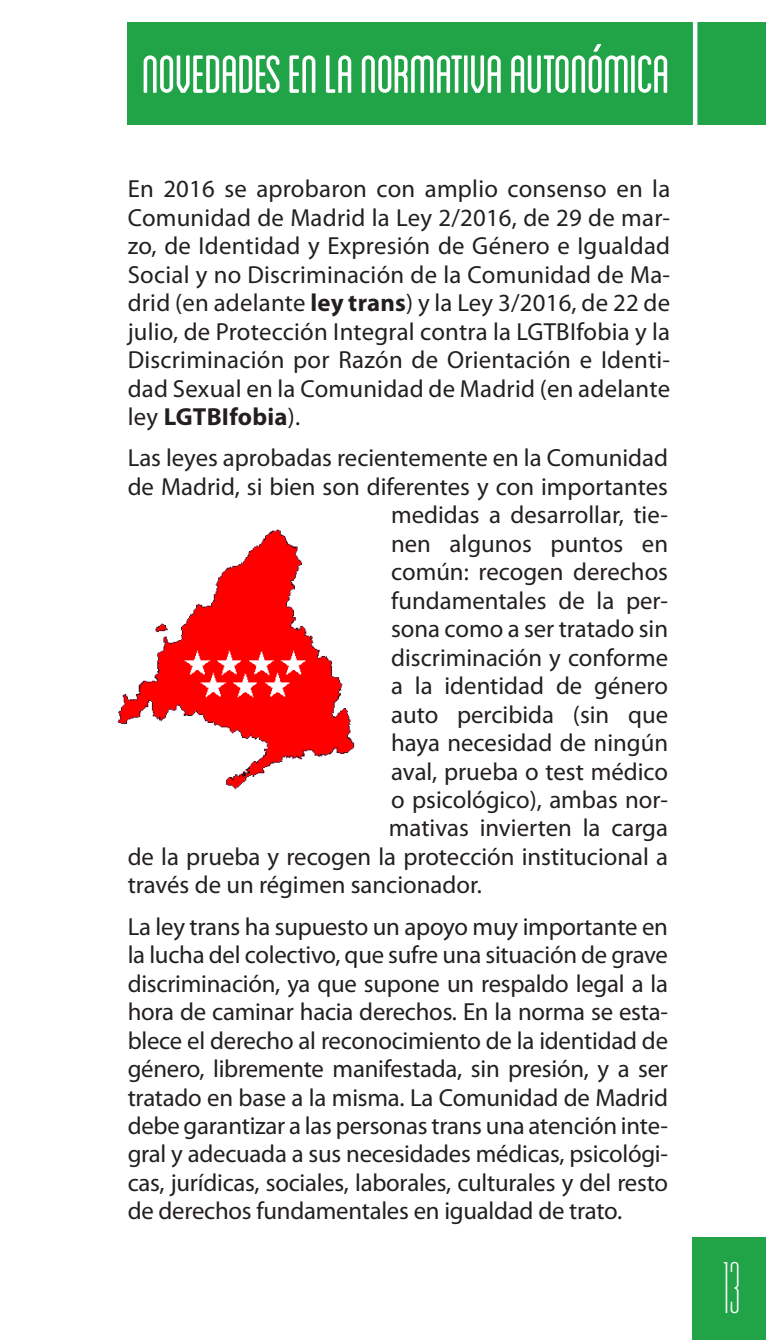
<style>
.page{position:relative;width:766px;height:1340px;background:#fff}
.page>*{position:absolute;margin:0;border:0;box-sizing:border-box;transform-origin:0 0}
.t1{font:condensed 56.25px "Blanch";letter-spacing:-.02em;color:#fff}
.t2{font:49.5px "Abastina";color:#fff}
.Textobasico{font:24.75px/28.3px "Myriad Pro";color:#231f20;text-align:justify}
.s1{font-weight:700}
</style>
<div class="page">
<div style="left:128px;top:22px;width:637px;height:102px;background:#21a348"></div>
<div style="left:692px;top:0;width:5px;height:274px;background:#fff"></div>
<div style="left:692px;top:1237px;width:73px;height:102px;background:#21a348"></div>
<img style="left:117px;top:529px;width:238px;height:261px">
<h1 class="t1" style="left:142px;top:44px;width:529px">NOVEDADES EN LA NORMATIVA AUTONóMICA</h1>
<p class="Textobasico" style="left:128px;top:174px;width:544px">En 2016 se aprobaron con amplio consenso en la Comunidad de Madrid la Ley 2/2016, de 29 de mar&shy;zo, de Identidad y Expresión de Género e Igualdad Social y no Discriminación de la Comunidad de Ma&shy;drid (en adelante <span class="s1">ley trans</span>) y la Ley 3/2016, de 22 de julio, de Protección Integral contra la LGTBIfobia y la Discriminación por Razón de Orientación e Identi&shy;dad Sexual en la Comunidad de Madrid (en adelante ley <span class="s1">LGTBIfobia</span>).</p>
<p class="Textobasico" style="left:128px;top:443px;width:542px">Las leyes aprobadas recientemente en la Comunidad</p>
<p class="Textobasico" style="left:128px;top:472px;width:541px">de Madrid, si bien son diferentes y con importantes</p>
<p class="Textobasico" style="left:391px;top:500px;width:278px">medidas a desarrollar, tie-</p>
<p class="Textobasico" style="left:391px;top:529px;width:278px">nen algunos puntos en</p>
<p class="Textobasico" style="left:391px;top:557px;width:278px">común: recogen derechos</p>
<p class="Textobasico" style="left:391px;top:586px;width:278px">fundamentales de la per-</p>
<p class="Textobasico" style="left:391px;top:614px;width:278px">sona como a ser tratado sin</p>
<p class="Textobasico" style="left:391px;top:642px;width:278px">discriminación y conforme</p>
<p class="Textobasico" style="left:391px;top:671px;width:278px">a la identidad de género</p>
<p class="Textobasico" style="left:391px;top:699px;width:278px">auto percibida (sin que</p>
<p class="Textobasico" style="left:391px;top:728px;width:278px">haya necesidad de ningún</p>
<p class="Textobasico" style="left:391px;top:756px;width:278px">aval, prueba o test médico</p>
<p class="Textobasico" style="left:391px;top:785px;width:278px">o psicológico), ambas nor-</p>
<p class="Textobasico" style="left:389px;top:813px;width:280px">mativas invierten la carga</p>
<p class="Textobasico" style="left:128px;top:842px;width:541px">de la prueba y recogen la protección institucional a</p>
<p class="Textobasico" style="left:128px;top:870px;width:356px">través de un régimen sancionador.</p>
<p class="Textobasico" style="left:128px;top:911px;width:542px">La ley trans ha supuesto un apoyo muy importante en la lucha del colectivo, que sufre una situación de grave discriminación, ya que supone un respaldo legal a la hora de caminar hacia derechos. En la norma se esta&shy;blece el derecho al reconocimiento de la identidad de género, libremente manifestada, sin presión, y a ser tratado en base a la misma. La Comunidad de Madrid debe garantizar a las personas trans una atención inte&shy;gral y adecuada a sus necesidades médicas, psicológi&shy;cas, jurídicas, sociales, laborales, culturales y del resto de derechos fundamentales en igualdad de trato.</p>
<p class="t2" style="left:723px;top:1251px;width:19px">13</p>
</div>
